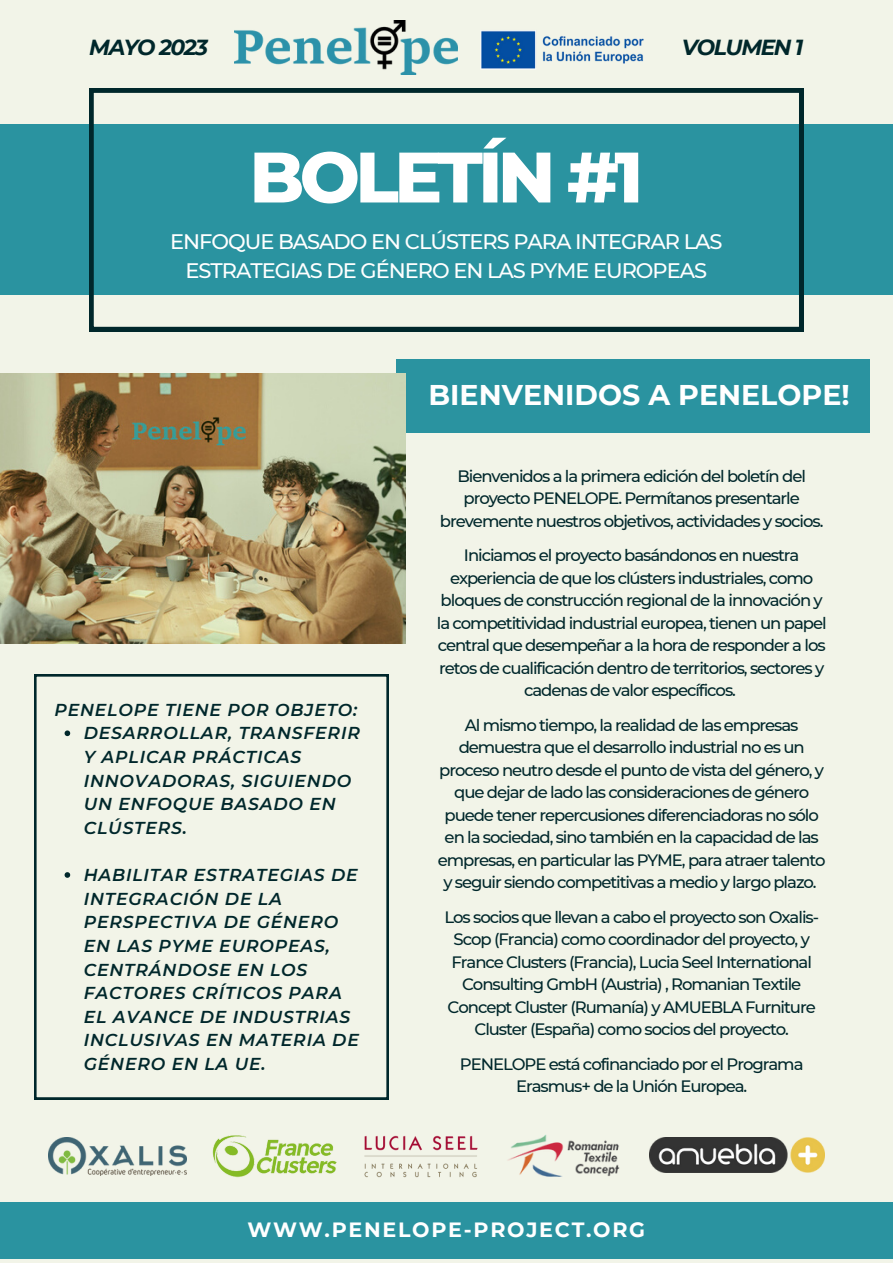
<style>
.page{position:relative;width:893px;height:1264px;background:#fff}
.page>*{position:absolute;margin:0;border:0;box-sizing:border-box;transform-origin:0 0}
.t1{font:800 71.25px "Montserrat";letter-spacing:-.065em;color:#fff}
.t2{font:700 28.5px "Montserrat";color:#fff}
.t3{font:italic 700 21.75px "Montserrat";letter-spacing:-.065em;color:#00272b}
.t4{font:500 21px/29.2px "Montserrat";letter-spacing:-.05em;color:#fff;text-align:center}
.t5{font:700 20.55px "Montserrat";letter-spacing:.085em;color:#fff}
.t6{font:italic 600 17.25px/23.5px "Montserrat";letter-spacing:.045em;color:#00272b}
.t7{font:500 16.5px/22.5px "Montserrat";letter-spacing:-.065em;color:#00272b;text-align:center}
</style>
<div class="page">
<div style="left:0;top:0;width:892px;height:1262px;background:#f2f4e8"></div>
<div style="left:0;top:124px;width:892px;height:170px;background:#2a93a0"></div>
<svg style="left:89px;top:88px;width:714px;height:243px"></svg>
<div style="left:395px;top:359px;width:474px;height:74px;background:#2a93a0"></div>
<img style="left:0;top:373px;width:405px;height:270px">
<svg style="left:34px;top:674px;width:354px;height:425px"></svg>
<img style="left:235px;top:20px;width:222px;height:54px">
<img style="left:480px;top:30px;width:164px;height:40px">
<img style="left:48px;top:1137px;width:139px;height:38px">
<img style="left:212px;top:1135px;width:125px;height:43px">
<img style="left:364px;top:1135px;width:114px;height:43px">
<img style="left:508px;top:1134px;width:112px;height:43px">
<img style="left:649px;top:1137px;width:175px;height:35px">
<svg style="left:65px;top:730px;width:5px;height:6px"></svg>
<svg style="left:65px;top:872px;width:5px;height:5px"></svg>
<div style="left:0;top:1201px;width:892px;height:57px;background:#2a93a0"></div>
<p class="t3" style="left:89px;top:34px;width:120px">MAYO 2023</p>
<p class="t3" style="left:682px;top:34px;width:123px">VOLUMEN 1</p>
<p class="t1" style="left:249px;top:133px;width:395px">BOLETÍN #1</p>
<p class="t4" style="left:170px;top:226px;width:554px">ENFOQUE BASADO EN CLÚSTERS PARA INTEGRAR LAS<br>ESTRATEGIAS DE GÉNERO EN LAS PYME EUROPEAS</p>
<p class="t6" style="left:54px;top:698px;width:304px">PENELOPE TIENE POR OBJETO:</p>
<p class="t6" style="left:84px;top:721px;width:278px">DESARROLLAR, TRANSFERIR<br>Y APLICAR PRÁCTICAS<br>INNOVADORAS, SIGUIENDO<br>UN ENFOQUE BASADO EN<br>CLÚSTERS.</p>
<p class="t6" style="left:84px;top:863px;width:276px">HABILITAR ESTRATEGIAS DE<br>INTEGRACIÓN DE LA<br>PERSPECTIVA DE GÉNERO<br>EN LAS PYME EUROPEAS,<br>CENTRÁNDOSE EN LOS<br>FACTORES CRÍTICOS PARA<br>EL AVANCE DE INDUSTRIAS<br>INCLUSIVAS EN MATERIA DE<br>GÉNERO EN LA UE.</p>
<p class="t2" style="left:428px;top:377px;width:422px">BIENVENIDOS A PENELOPE!</p>
<p class="t7" style="left:440px;top:465px;width:385px">Bienvenidos a la primera edición del boletín del proyecto PENELOPE. Permítanos presentarle brevemente nuestros objetivos, actividades y socios.</p>
<p class="t7" style="left:437px;top:544px;width:391px">Iniciamos el proyecto basándonos en nuestra experiencia de que los clústers industriales, como bloques de construcción regional de la innovación y la competitividad industrial europea, tienen un papel central que desempeñar a la hora de responder a los retos de cualificación dentro de territorios, sectores y cadenas de valor específicos.</p>
<p class="t7" style="left:438px;top:713px;width:389px">Al mismo tiempo, la realidad de las empresas demuestra que el desarrollo industrial no es un proceso neutro desde el punto de vista del género, y que dejar de lado las consideraciones de género puede tener repercusiones diferenciadoras no sólo en la sociedad, sino también en la capacidad de las empresas, en particular las PYME, para atraer talento y seguir siendo competitivas a medio y largo plazo.</p>
<p class="t7" style="left:444px;top:905px;width:376px">Los socios que llevan a cabo el proyecto son Oxalis-Scop (Francia) como coordinador del proyecto, y France Clusters (Francia), Lucia Seel International Consulting GmbH (Austria) , Romanian Textile Concept Cluster (Rumanía) y AMUEBLA Furniture Cluster (España) como socios del proyecto.</p>
<p class="t7" style="left:460px;top:1052px;width:345px">PENELOPE está cofinanciado por el Programa<br>Erasmus+ de la Unión Europea.</p>
<p class="t5" style="left:247px;top:1217px;width:399px">WWW.PENELOPE-PROJECT.ORG</p>
</div>
